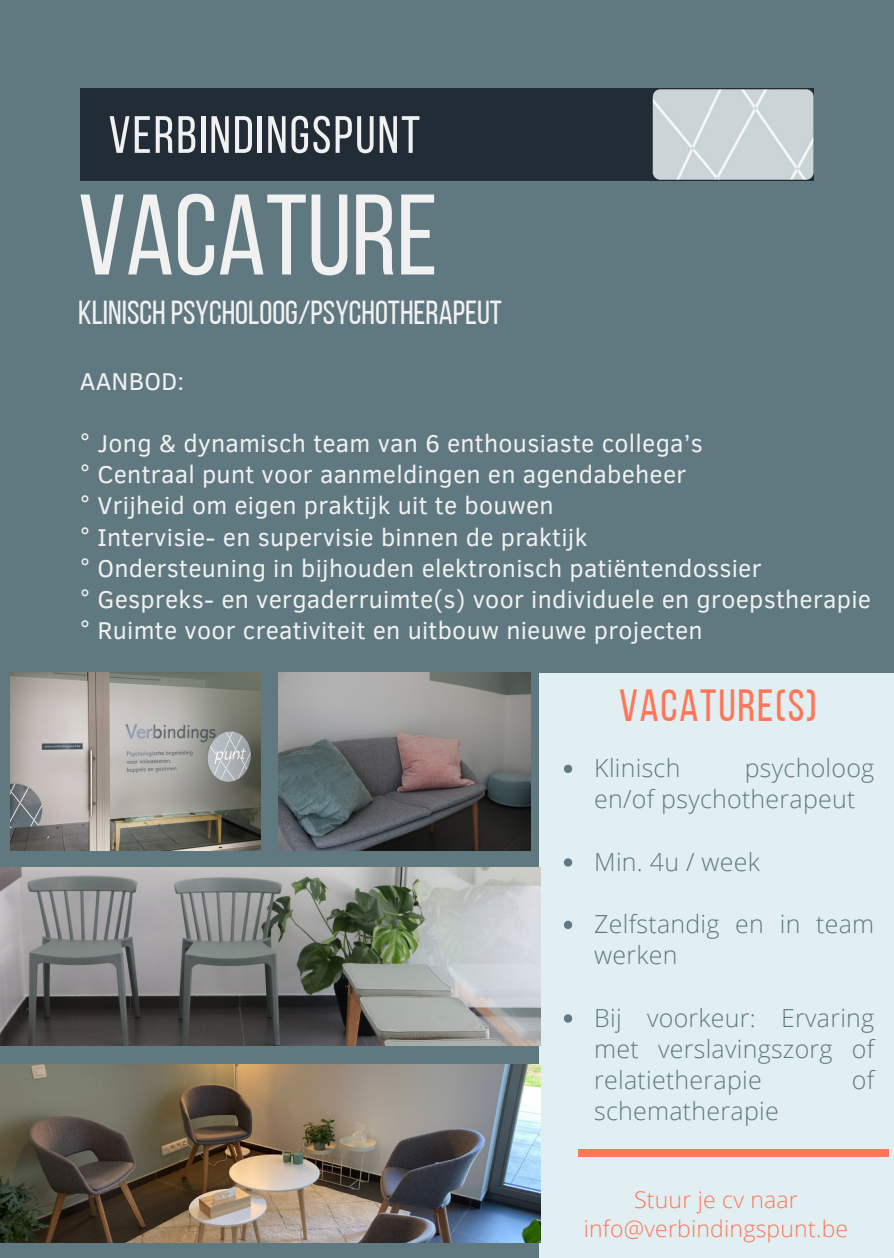
<style>
.page{position:relative;width:894px;height:1258px;background:#fff}
.page>*{position:absolute;margin:0;border:0;box-sizing:border-box;transform-origin:0 0}
.t1{font:114.3px "Bebas Neue";color:#f1f1f1}
.t2{font:52.5px "Bebas Neue";letter-spacing:.04em;color:#f1f1f1}
.t3{font:45px "Bebas Neue";letter-spacing:.04em;color:#ff7658}
.t4{font:33.3px "Bebas Neue";color:#f1f1f1}
.t5{font:24.9px "Clear Sans";letter-spacing:.01em;color:#f1f1f1}
.t6{font:300 24.9px/31.2px "Open Sans";letter-spacing:.01em;color:#607980}
.t7{font:300 23.1px/28.8px "Open Sans";letter-spacing:.01em;color:#ff7658;text-align:center}
</style>
<div class="page">
<div style="left:0;top:0;width:893px;height:1258px;background:#607980"></div>
<img style="left:278px;top:673px;width:252px;height:177px">
<div style="left:539px;top:673px;width:354px;height:585px;background:#e1eff2"></div>
<div style="left:80px;top:88px;width:733px;height:93px;background:#222c37"></div>
<svg style="left:563px;top:765px;width:9px;height:8px"></svg>
<svg style="left:563px;top:858px;width:9px;height:8px"></svg>
<svg style="left:563px;top:921px;width:9px;height:8px"></svg>
<svg style="left:563px;top:1014px;width:9px;height:8px"></svg>
<div style="left:577px;top:1149px;width:311px;height:7px;background:#ff7658"></div>
<img style="left:11px;top:673px;width:250px;height:177px">
<img style="left:0;top:867px;width:540px;height:178px">
<img style="left:0;top:1064px;width:540px;height:178px">
<img style="left:652px;top:89px;width:161px;height:91px;border-radius:7px">
<p class="t2" style="left:109px;top:113px;width:313px">VERBINDINGSPUNT</p>
<p class="t1" style="left:78px;top:189px;width:361px">VACATURE</p>
<p class="t4" style="left:78px;top:299px;width:425px">KLINISCH PSYCHOLOOG/PSYCHOTHERAPEUT</p>
<p class="t5" style="left:80px;top:363px;width:106px">AANBOD:</p>
<p class="t5" style="left:80px;top:425px;width:624px">° Jong &amp; dynamisch team van 6 enthousiaste collega’s</p>
<p class="t5" style="left:80px;top:456px;width:608px">° Centraal punt voor aanmeldingen en agendabeheer</p>
<p class="t5" style="left:80px;top:488px;width:475px">° Vrijheid om eigen praktijk uit te bouwen</p>
<p class="t5" style="left:80px;top:519px;width:509px">° Intervisie- en supervisie binnen de praktijk</p>
<p class="t5" style="left:80px;top:550px;width:683px">° Ondersteuning in bijhouden elektronisch patiëntendossier</p>
<p class="t5" style="left:80px;top:581px;width:792px">° Gespreks- en vergaderruimte(s) voor individuele en groepstherapie</p>
<p class="t5" style="left:80px;top:612px;width:624px">° Ruimte voor creativiteit en uitbouw nieuwe projecten</p>
<p class="t3" style="left:619px;top:687px;width:199px">VACATURE(S)</p>
<p class="t6" style="left:594px;top:752px;width:88px">Klinisch</p>
<p class="t6" style="left:594px;top:752px;width:281px;text-indent:150px">psycholoog en/of psychotherapeut</p>
<p class="t6" style="left:594px;top:845px;width:167px">Min. 4u / week</p>
<p class="t6" style="left:594px;top:908px;width:281px">Zelfstandig en in team werken</p>
<p class="t6" style="left:594px;top:1001px;width:281px;text-align:justify">Bij voorkeur: Ervaring met verslavingszorg of relatietherapie</p>
<p class="t6" style="left:851px;top:1064px;width:24px">of</p>
<p class="t6" style="left:594px;top:1095px;width:186px">schematherapie</p>
<p class="t7" style="left:583px;top:1184px;width:266px">Stuur je cv naar info@verbindingspunt.be</p>
</div>
